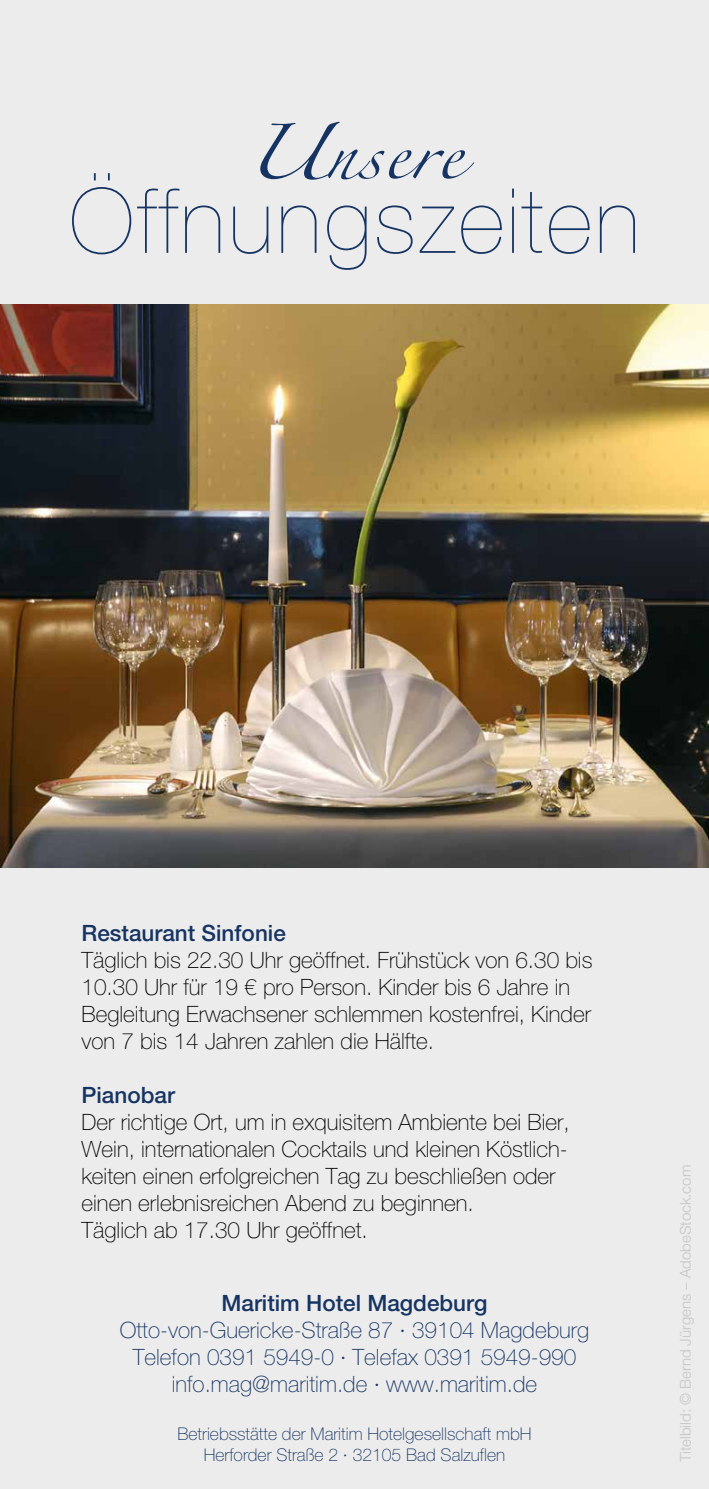
<style>
.page{position:relative;width:709px;height:1489px;background:#fff}
.page>*{position:absolute;margin:0;border:0;box-sizing:border-box;transform-origin:0 0}
.t1{font:200 90px "Helvetica Neue LT Pro";letter-spacing:.035em;color:#163463}
.t2{font:50px "Zapfino";letter-spacing:.035em;color:#163463}
.t3{font:100 22.5px/27px "Helvetica Neue LT Pro";color:#000}
.t4{font:100 22.5px/27px "Helvetica Neue LT Pro";color:#163463;text-align:center}
.t5{font:500 22.5px "Helvetica Neue LT Pro";color:#163463}
.t6{font:100 17.5px/21px "Helvetica Neue LT Pro";color:#163463;text-align:center}
.t7{font:300 15px "Helvetica Neue LT Pro";color:#c5c6c6}
</style>
<div class="page">
<div style="left:0;top:0;width:709px;height:1488px;background:#ececec"></div>
<img style="left:0;top:305px;width:709px;height:562px">
<h2 class="t2" style="left:246px;top:131px;width:218px">Unsere</h2>
<h1 class="t1" style="left:69px;top:168px;width:572px">Öffnungszeiten</h1>
<p class="t5" style="left:81px;top:919px;width:206px">Restaurant Sinfonie</p>
<p class="t3" style="left:81px;top:945px;width:512px">Täglich bis 22.30 Uhr geöffnet. Frühstück von 6.30 bis 10.30 Uhr für 19 € pro Person. Kinder bis 6 Jahre in Begleitung Erwachsener schlemmen kostenfrei, Kinder von 7 bis 14 Jahren zahlen die Hälfte.</p>
<p class="t5" style="left:81px;top:1081px;width:95px">Pianobar</p>
<p class="t3" style="left:81px;top:1107px;width:489px">Der richtige Ort, um in exquisitem Ambiente bei Bier, Wein, internationalen Cocktails und kleinen Köstlich&shy;keiten einen erfolgreichen Tag zu beschließen oder einen erlebnisreichen Abend zu beginnen.<br>Täglich ab 17.30 Uhr geöffnet.</p>
<p class="t5" style="left:221px;top:1288px;width:267px">Maritim Hotel Magdeburg</p>
<p class="t4" style="left:120px;top:1315px;width:471px">Otto-von-Guericke-Straße 87 · 39104 Magdeburg<br>Telefon 0391 5949-0 · Telefax 0391 5949-990 info.mag@maritim.de · www.maritim.de</p>
<p class="t6" style="left:177px;top:1422px;width:355px">Betriebsstätte der Maritim Hotelgesellschaft mbH<br>Herforder Straße 2 · 32105 Bad Salzuflen</p>
<p class="t7" style="left:676px;top:1462px;width:299px;rotate:-90deg">Titelbild: © Bernd Jürgens – AdobeStock.com</p>
</div>
